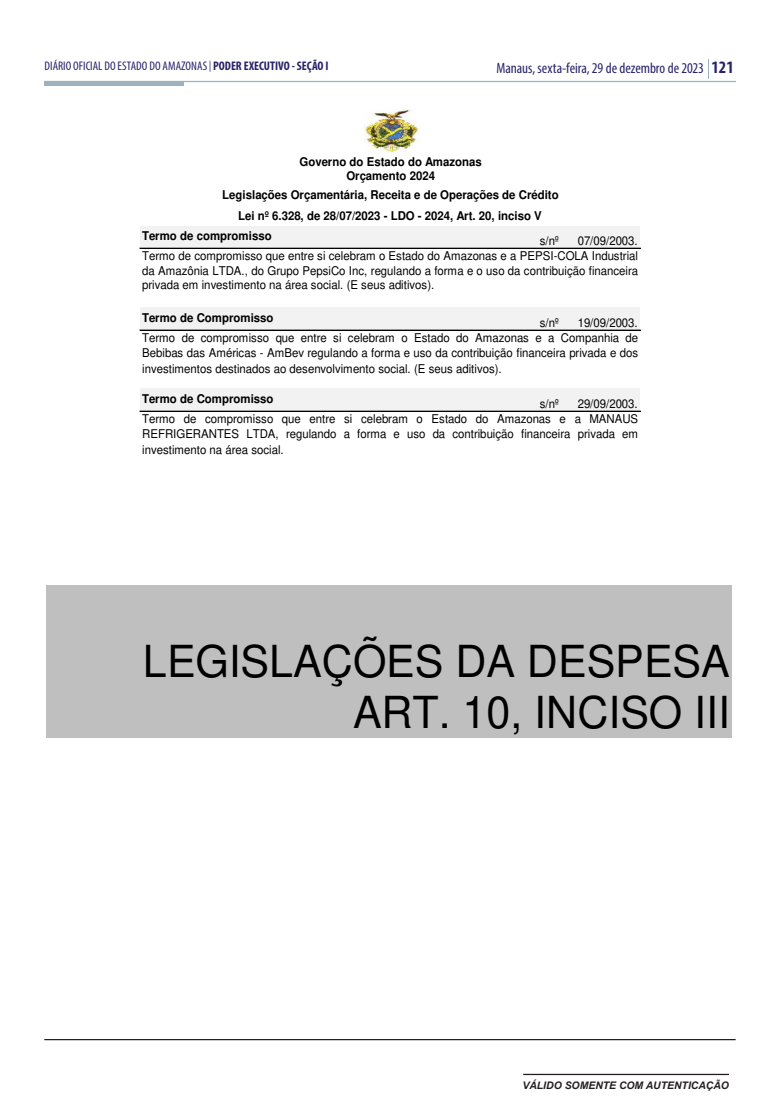
<style>
.page{position:relative;width:780px;height:1099px;background:#fff}
.page>*{position:absolute;margin:0;border:0;box-sizing:border-box;transform-origin:0 0}
.t1{font:44.12px/50.8px "Arial";color:#000;text-align:right}
.t2{font:condensed 15px "Myriad Pro";letter-spacing:-.005em;color:#28246a}
.t3{font:condensed 12.5px "Myriad Pro";color:#28246a}
.t4{font:12px/15.5px "Arial";letter-spacing:-.005em;color:#000;text-align:justify;scale:.95 1}
.t5{font:700 12px/21.1px "Arial";color:#000;text-align:center;scale:.95 1}
.t6{font:italic 700 10.38px "Arial";color:#231f20}
.s1{font-size:11px}
.s2{font-weight:700}
.s3{font-weight:700;font-size:17.5px}
</style>
<div class="page">
<svg style="left:708px;top:59px;width:1px;height:19px"></svg>
<hr style="left:45px;top:81px;width:139px;height:4px;background:#9db2be">
<hr style="left:45px;top:81px;width:691px;height:1px;background:#9db2be">
<hr style="left:44px;top:1038px;width:691px;height:2px;background:#231f20">
<img style="left:364px;top:109px;width:56px;height:44px">
<div style="left:140px;top:226px;width:500px;height:22px;background:#f2f2f2"></div>
<div style="left:140px;top:307px;width:500px;height:23px;background:#f2f2f2"></div>
<div style="left:140px;top:388px;width:500px;height:23px;background:#f2f2f2"></div>
<hr style="left:140px;top:248px;width:500px;height:1px;background:#000">
<hr style="left:140px;top:330px;width:500px;height:1px;background:#000">
<hr style="left:140px;top:411px;width:500px;height:1px;background:#000">
<div style="left:46px;top:585px;width:685px;height:51px;background:#bfbfbf"></div>
<div style="left:46px;top:636px;width:685px;height:50px;background:#bfbfbf"></div>
<div style="left:46px;top:686px;width:685px;height:51px;background:#bfbfbf"></div>
<hr style="left:523px;top:1073px;width:206px;height:2px;background:#231f20">
<p class="t3" style="left:45px;top:58px;width:285px">DIÁRIO OFICIAL DO ESTADO DO AMAZONAS <span class="s1">|</span> <span class="s2">PODER EXECUTIVO - SEÇÃO I</span></p>
<p class="t2" style="left:496px;top:59px;width:239px">Manaus, sexta-feira, 29 de dezembro de 2023 <span class="s3">121</span></p>
<p class="t5" style="left:299px;top:154px;width:193px;line-height:14.8px">Governo do Estado do Amazonas<br>Orçamento 2024</p>
<p class="t5" style="left:222px;top:184px;width:355px">Legislações Orçamentária, Receita e de Operações de Crédito<br>Lei nº 6.328, de 28/07/2023 - LDO - 2024, Art. 20, inciso V</p>
<p class="t5" style="left:142px;top:225px;width:138px">Termo de compromisso</p>
<p class="t4" style="left:539px;top:233px;width:22px">s/nº</p>
<p class="t4" style="left:577px;top:233px;width:65px">07/09/2003.</p>
<p class="t4" style="left:142px;top:248px;width:523px;line-height:14.8px">Termo de compromisso que entre si celebram o Estado do Amazonas e a PEPSI-COLA Industrial da Amazônia LTDA., do Grupo PepsiCo Inc, regulando a forma e o uso da contribuição financeira privada em investimento na área social. (E seus aditivos).</p>
<p class="t5" style="left:142px;top:307px;width:140px">Termo de Compromisso</p>
<p class="t4" style="left:539px;top:315px;width:22px">s/nº</p>
<p class="t4" style="left:577px;top:315px;width:65px">19/09/2003.</p>
<p class="t4" style="left:142px;top:329px;width:523px">Termo de compromisso que entre si celebram o Estado do Amazonas e a Companhia de Bebibas das Américas - AmBev regulando a forma e uso da contribuição financeira privada e dos investimentos destinados ao desenvolvimento social. (E seus aditivos).</p>
<p class="t5" style="left:142px;top:388px;width:140px">Termo de Compromisso</p>
<p class="t4" style="left:539px;top:396px;width:22px">s/nº</p>
<p class="t4" style="left:577px;top:396px;width:65px">29/09/2003.</p>
<p class="t4" style="left:142px;top:410px;width:523px">Termo de compromisso que entre si celebram o Estado do Amazonas e a MANAUS REFRIGERANTES LTDA, regulando a forma e uso da contribuição financeira privada em investimento na área social.</p>
<p class="t1" style="left:143px;top:635px;width:589px">LEGISLAÇÕES DA DESPESA<br>ART. 10, INCISO III</p>
<p class="t6" style="left:522px;top:1078px;width:208px">VÁLIDO SOMENTE COM AUTENTICAÇÃO</p>
</div>
